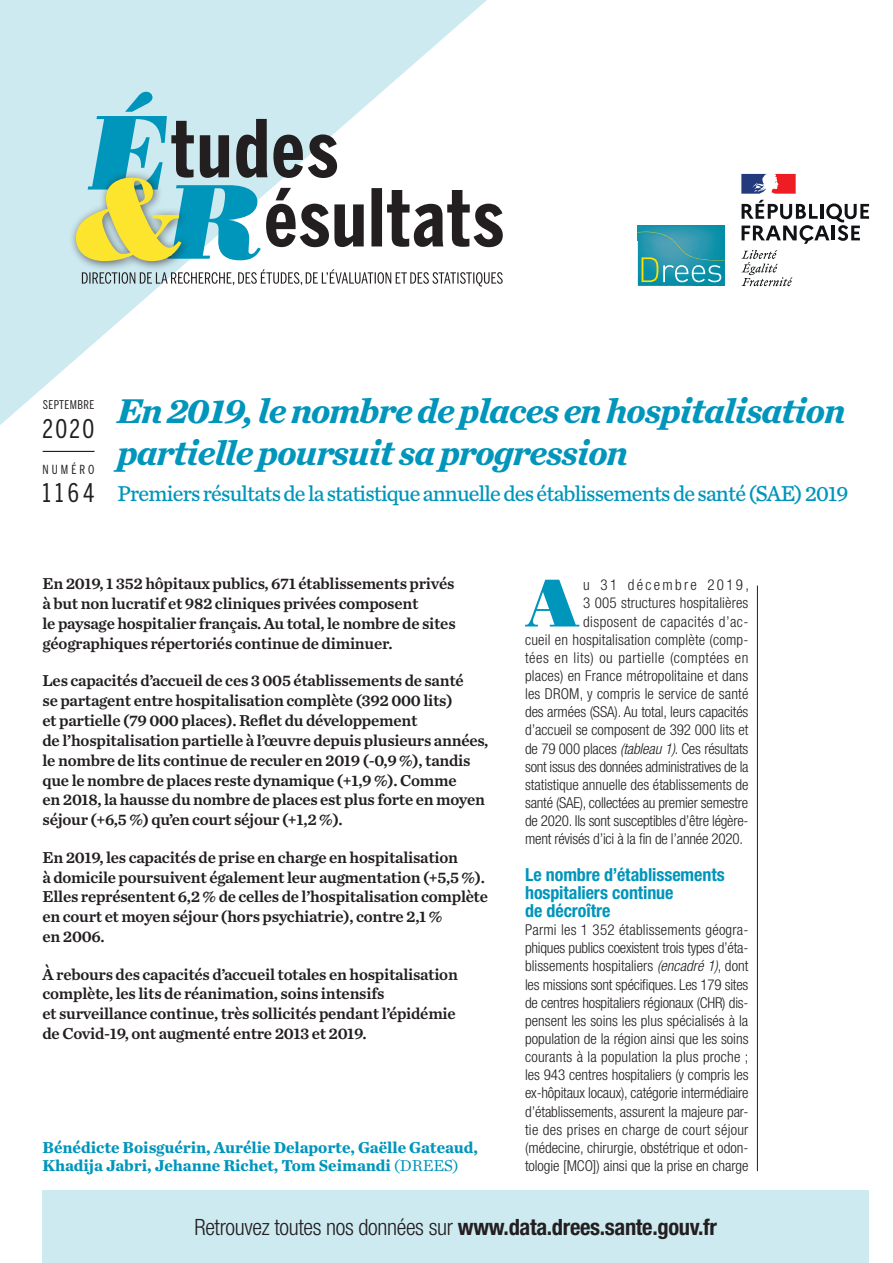
<style>
.page{position:relative;width:893px;height:1263px;background:#fff}
.page>*{position:absolute;margin:0;border:0;box-sizing:border-box;transform-origin:0 0}
.TXT_-_1er__-_lettrin{font:66.9px "Bodoni Poster S Si";color:#0095bb}
.TITRE_ER{font:italic 700 36px/42px "Chronicle Text G4";letter-spacing:-.025em;color:#0095bb}
.REF_-_numéro{font:25.5px "Benton Sans Comp";color:#231f20}
.REF_-_20XX{font:25.5px "Benton Sans Comp";color:#231f20}
.SOUS-TITRE_ER{font:22.5px "Chronicle Text G4";letter-spacing:-.035em;color:#0095bb}
.t1{font:300 condensed 22.5px "Helvetica Neue LT Std";letter-spacing:-.015em;color:#231f20}
.INTER{font:700 condensed 18px/18.1px "Helvetica Neue LT Std";letter-spacing:-.005em;color:#0095bb}
.CHAPO_-_txt{font:16.5px/19.8px "Chronicle Text G4 Semi";letter-spacing:-.015em;color:#231f20}
.SIGNATURE{font:700 16.5px/18.1px "Chronicle Text G1";letter-spacing:-.005em;color:#0095bb}
.TXT{font:300 condensed 15px/18.1px "Helvetica Neue LT Std";letter-spacing:-.005em;color:#231f20;text-align:justify}
.TXT_-_1er__-_lettrin-2{font:300 condensed 15px "Helvetica Neue LT Std";letter-spacing:-.005em;color:#231f20}
.TXT_-_1er__-_lettrin-3{font:300 condensed 15px "Helvetica Neue LT Std";letter-spacing:.015em;color:#231f20}
.TXT_-_1er__-_lettrin-4{font:300 condensed 15px "Helvetica Neue LT Std";letter-spacing:.035em;color:#231f20}
.TXT_-_1er__-_lettrin-5{font:300 condensed 15px "Helvetica Neue LT Std";letter-spacing:.025em;color:#231f20}
.TXT_-_1er__-_lettrin-6{font:300 condensed 15px "Helvetica Neue LT Std";letter-spacing:.15em;color:#231f20}
.t2{font:12.45px "Benton Sans Comp";letter-spacing:.245em;color:#231f20}
.TETIERE_-_mois_court{font:12px "Benton Sans Comp";letter-spacing:.03em;color:#231f20}
.s1{font-weight:400}
.s2{font-style:italic}
.s3{font-weight:700}
</style>
<div class="page">
<svg style="left:0;top:0;width:487px;height:425px;fill:#cdeaf1"></svg>
<svg style="left:82px;top:269px;width:421px;height:17px"></svg>
<div style="left:68px;top:170px;width:123px;height:102px;background:#231f20;opacity:.7"></div>
<svg style="left:76px;top:92px;width:427px;height:169px"></svg>
<div style="left:43px;top:1191px;width:826px;height:72px;background:#cdeaf1"></div>
<img style="left:638px;top:226px;width:87px;height:60px">
<svg style="left:638px;top:232px;width:87px;height:50px"></svg>
<svg style="left:741px;top:250px;width:51px;height:36px"></svg>
<svg style="left:742px;top:200px;width:127px;height:44px"></svg>
<svg style="left:741px;top:174px;width:55px;height:20px"></svg>
<hr style="left:757px;top:585px;width:1px;height:586px;background:#231f20">
<hr style="left:43px;top:451px;width:52px;height:1px;background:#231f20">
<p class="TETIERE_-_mois_court" style="left:43px;top:398px;width:53px">SEPTEMBRE</p>
<p class="REF_-_20XX" style="left:43px;top:414px;width:53px">2020</p>
<p class="t2" style="left:43px;top:462px;width:53px">NUMÉRO</p>
<p class="REF_-_numéro" style="left:43px;top:478px;width:53px">1164</p>
<p class="TITRE_ER" style="left:117px;top:388px;width:729px">En 2019, le nombre de places en hospitalisation partielle poursuit sa progression</p>
<p class="SOUS-TITRE_ER" style="left:117px;top:476px;width:733px">Premiers résultats de la statistique annuelle des établissements de santé (SAE) 2019</p>
<p class="CHAPO_-_txt" style="left:43px;top:573px;width:415px">En 2019, 1 352 hôpitaux publics, 671 établissements privés à but non lucratif et 982 cliniques privées composent<br>le paysage hospitalier français. Au total, le nombre de sites géographiques répertoriés continue de diminuer.</p>
<p class="CHAPO_-_txt" style="left:43px;top:670px;width:447px">Les capacités d’accueil de ces 3 005 établissements de santé<br>se partagent entre hospitalisation complète (392 000 lits)<br>et partielle (79 000 places). Reflet du développement<br>de l’hospitalisation partielle à l’œuvre depuis plusieurs années, le nombre de lits continue de reculer en 2019 (-0,9 %), tandis que le nombre de places reste dynamique (+1,9 %). Comme<br>en 2018, la hausse du nombre de places est plus forte en moyen séjour (+6,5 %) qu’en court séjour (+1,2 %).</p>
<p class="CHAPO_-_txt" style="left:43px;top:846px;width:447px">En 2019, les capacités de prise en charge en hospitalisation<br>à domicile poursuivent également leur augmentation (+5,5 %).<br>Elles représentent 6,2 % de celles de l’hospitalisation complète en court et moyen séjour (hors psychiatrie), contre 2,1 %<br>en 2006.</p>
<p class="CHAPO_-_txt" style="left:43px;top:963px;width:417px">À rebours des capacités d’accueil totales en hospitalisation complète, les lits de réanimation, soins intensifs<br>et surveillance continue, très sollicités pendant l’épidémie de Covid-19, ont augmenté entre 2013 et 2019.</p>
<p class="SIGNATURE" style="left:43px;top:1137px;width:437px">Bénédicte Boisguérin, Aurélie Delaporte, Gaëlle Gateaud,<br>Khadija Jabri, Jehanne Richet, Tom Seimandi <span class="s1">(DREES)</span></p>
<p class="TXT_-_1er__-_lettrin" style="left:525px;top:562px;width:57px">A</p>
<p class="TXT_-_1er__-_lettrin-6" style="left:583px;top:576px;width:167px">u 31 décembre 2019,</p>
<p class="TXT_-_1er__-_lettrin-2" style="left:583px;top:594px;width:167px">3 005 structures hospitalières</p>
<p class="TXT_-_1er__-_lettrin-5" style="left:583px;top:613px;width:167px">disposent de capacités d’ac-</p>
<p class="TXT_-_1er__-_lettrin-3" style="left:525px;top:631px;width:225px">cueil en hospitalisation complète (comp-</p>
<p class="TXT_-_1er__-_lettrin-4" style="left:525px;top:649px;width:225px">tées en lits) ou partielle (comptées en</p>
<p class="TXT_-_1er__-_lettrin-2" style="left:525px;top:667px;width:225px">places) en France métropolitaine et dans</p>
<p class="TXT_-_1er__-_lettrin-2" style="left:525px;top:685px;width:225px">les DROM, y compris le service de santé</p>
<p class="TXT_-_1er__-_lettrin-2" style="left:525px;top:703px;width:225px">des armées (SSA). Au total, leurs capacités</p>
<p class="TXT_-_1er__-_lettrin-2" style="left:525px;top:721px;width:225px">d’accueil se composent de 392 000 lits et</p>
<p class="TXT_-_1er__-_lettrin-2" style="left:525px;top:740px;width:225px">de 79 000 places <span class="s2">(tableau 1)</span>. Ces résultats</p>
<p class="TXT_-_1er__-_lettrin-2" style="left:525px;top:758px;width:225px">sont issus des données administratives de la</p>
<p class="TXT_-_1er__-_lettrin-2" style="left:525px;top:776px;width:225px">statistique annuelle des établissements de</p>
<p class="TXT_-_1er__-_lettrin-2" style="left:525px;top:794px;width:225px">santé (SAE), collectées au premier semestre</p>
<p class="TXT_-_1er__-_lettrin-2" style="left:525px;top:812px;width:225px">de 2020. Ils sont susceptibles d’être légère-</p>
<p class="TXT_-_1er__-_lettrin-2" style="left:525px;top:830px;width:220px">ment révisés d’ici à la fin de l’année 2020.</p>
<p class="INTER" style="left:525px;top:865px;width:201px">Le nombre d’établissements hospitaliers continue<br>de décroître</p>
<p class="TXT" style="left:525px;top:920px;width:225px">Parmi les 1 352 établissements géogra&shy;phiques publics coexistent trois types d’éta&shy;blissements hospitaliers <span class="s2">(encadré 1)</span>, dont les missions sont spécifiques. Les 179 sites de centres hospitaliers régionaux (CHR) dis&shy;pensent les soins les plus spécialisés à la population de la région ainsi que les soins courants à la population la plus proche ; les 943 centres hospitaliers (y compris les ex-hôpitaux locaux), catégorie intermédiaire d’établissements, assurent la majeure par&shy;tie des prises en charge de court séjour (médecine, chirurgie, obstétrique et odon&shy;tologie [MCO]) ainsi que la prise en charge</p>
<h3 class="t1" style="left:194px;top:1214px;width:524px">Retrouvez toutes nos données sur <span class="s3">www.data.drees.sante.gouv.fr</span></h3>
</div>
